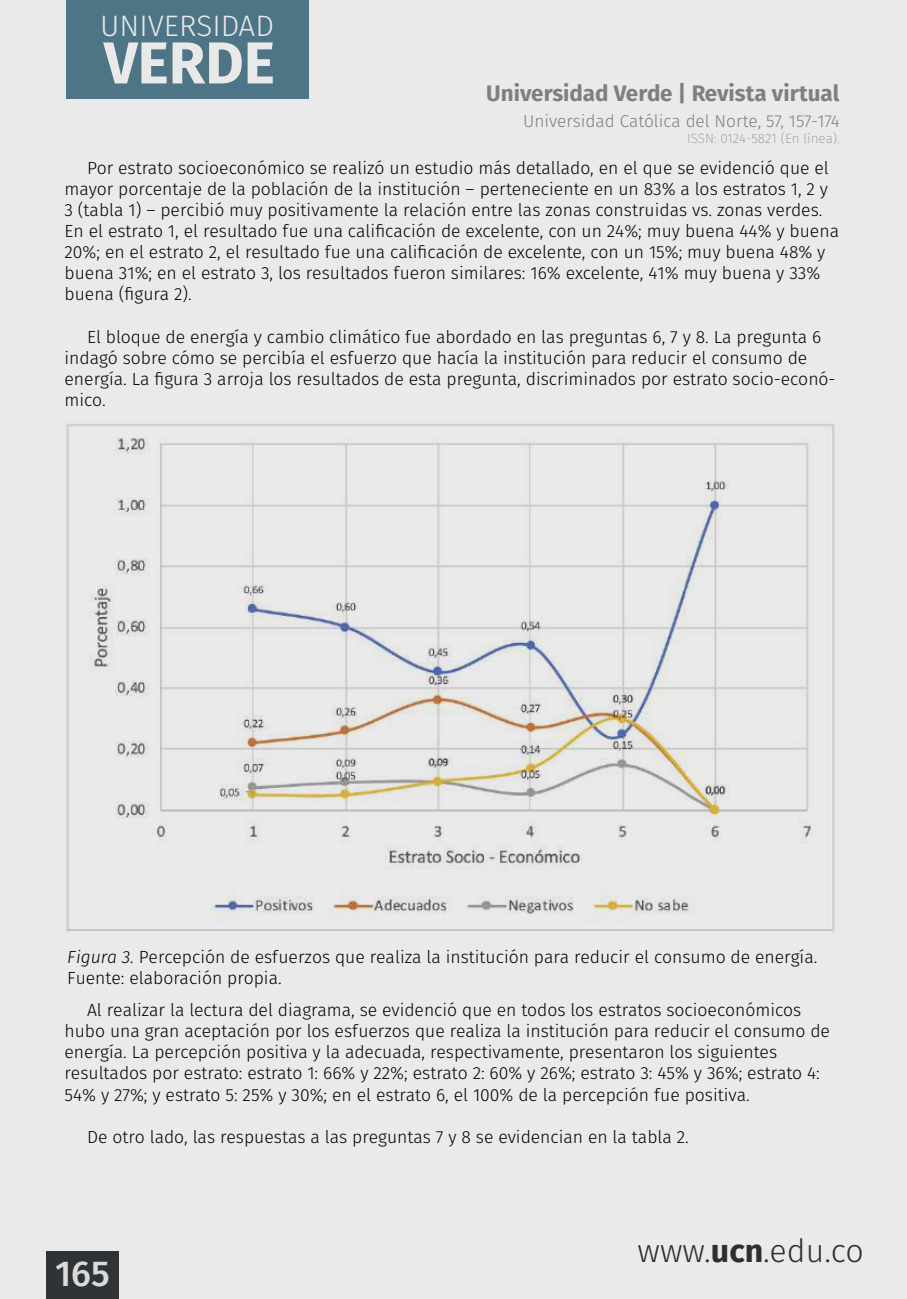
<style>
.page{position:relative;width:907px;height:1299px;background:#eaeaea}
.page>*{position:absolute;margin:0;border:0;box-sizing:border-box;transform-origin:0 0}
.t1{font:700 59.18px "Fira Sans";color:#e9e9e9}
.t2{font:500 36px "Fira Sans";color:#dadada}
.t3{font:300 32.18px "Fira Sans";color:#2d2e32}
.t4{font:300 29.47px "Fira Sans";color:#e9e9e9}
.t5{font:700 22.28px "Fira Sans";color:#7f7f7f}
.t6{font:300 17.55px/21.2px "Fira Sans";color:#000}
.t7{font:300 17.32px "Fira Sans";color:#7f7f7f}
.t8{font:200 13.5px "Fira Sans";color:#7f7f7f}
.s1{font-style:italic}
.s2{font-weight:700}
</style>
<div class="page">
<div style="left:66px;top:0;width:243px;height:98px;background:#4c7384"></div>
<div style="left:46px;top:1251px;width:72px;height:47px;background:#2f3336"></div>
<img style="left:66px;top:424px;width:769px;height:508px">
<hr style="left:68px;top:929px;width:763px;height:1px;background:#d8d8d8">
<h3 class="t4" style="left:100px;top:5px;width:175px">UNIVERSIDAD</h3>
<h1 class="t1" style="left:104px;top:21px;width:172px">VERDE</h1>
<p class="t5" style="left:486px;top:78px;width:355px">Universidad Verde | Revista virtual</p>
<p class="t7" style="left:523px;top:108px;width:318px">Universidad Católica del Norte, 57, 157-174</p>
<p class="t8" style="left:687px;top:129px;width:154px">ISSN: 0124-5821 (En línea).</p>
<p class="t6" style="left:65px;top:157px;width:776px;text-indent:22px">Por estrato socioeconómico se realizó un estudio más detallado, en el que se evidenció que el mayor porcentaje de la población de la institución – perteneciente en un 83% a los estratos 1, 2 y 3 (tabla 1) – percibió muy positivamente la relación entre las zonas construidas vs. zonas verdes.<br>En el estrato 1, el resultado fue una calificación de excelente, con un 24%; muy buena 44% y buena 20%; en el estrato 2, el resultado fue una calificación de excelente, con un 15%; muy buena 48% y buena 31%; en el estrato 3, los resultados fueron similares: 16% excelente, 41% muy buena y 33% buena (figura 2).</p>
<p class="t6" style="left:65px;top:326px;width:772px;text-indent:22px">El bloque de energía y cambio climático fue abordado en las preguntas 6, 7 y 8. La pregunta 6 indagó sobre cómo se percibía el esfuerzo que hacía la institución para reducir el consumo de energía. La figura 3 arroja los resultados de esta pregunta, discriminados por estrato socio-econó&shy;mico.</p>
<p class="t6" style="left:67px;top:946px;width:751px"><span class="s1">Figura 3.</span> Percepción de esfuerzos que realiza la institución para reducir el consumo de energía.<br>Fuente: elaboración propia.</p>
<p class="t6" style="left:65px;top:999px;width:767px;text-indent:22px">Al realizar la lectura del diagrama, se evidenció que en todos los estratos socioeconómicos hubo una gran aceptación por los esfuerzos que realiza la institución para reducir el consumo de energía. La percepción positiva y la adecuada, respectivamente, presentaron los siguientes resultados por estrato: estrato 1: 66% y 22%; estrato 2: 60% y 26%; estrato 3: 45% y 36%; estrato 4:<br>54% y 27%; y estrato 5: 25% y 30%; en el estrato 6, el 100% de la percepción fue positiva.</p>
<p class="t6" style="left:87px;top:1126px;width:603px">De otro lado, las respuestas a las preguntas 7 y 8 se evidencian en la tabla 2.</p>
<h2 class="t2" style="left:55px;top:1248px;width:56px">165</h2>
<h3 class="t3" style="left:637px;top:1228px;width:228px">www.<span class="s2">ucn</span>.edu.co</h3>
</div>
